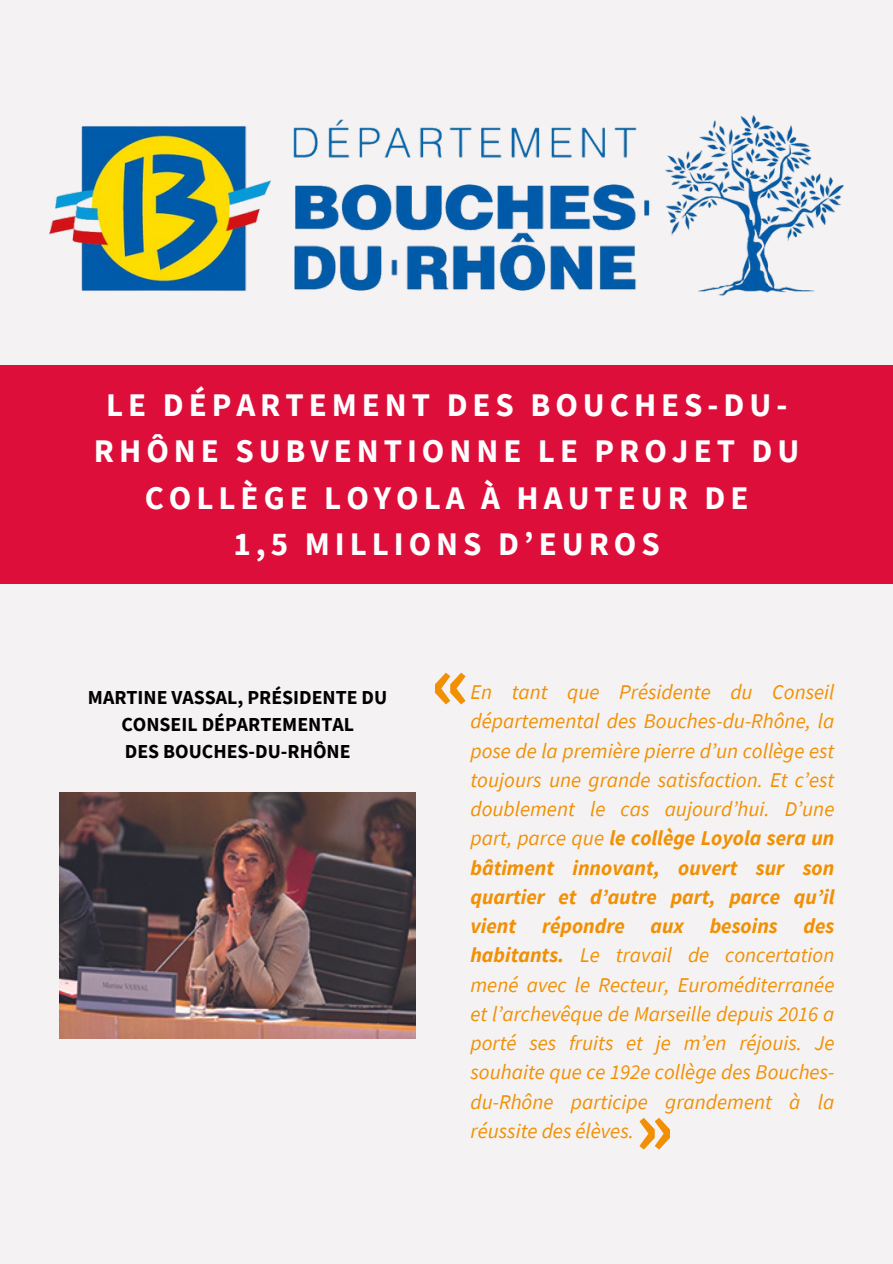
<style>
.page{position:relative;width:893px;height:1264px;background:#fff}
.page>*{position:absolute;margin:0;border:0;box-sizing:border-box;transform-origin:0 0}
.t1{font:700 81px "Source Sans Pro";color:#f19004}
.t2{font:700 33px/46.2px "Source Sans Pro";letter-spacing:.15em;color:#fff;text-align:center}
.t3{font:italic 21px/29.2px "Source Sans Pro";color:#f19004;text-align:justify}
.t4{font:700 19.8px/27px "Source Sans Pro";color:#000;text-align:center}
.s1{font-weight:700}
</style>
<div class="page">
<div style="left:0;top:0;width:892px;height:1263px;background:#f4f2f3"></div>
<img style="left:50px;top:115px;width:793px;height:180px">
<img style="left:59px;top:792px;width:357px;height:246px">
<div style="left:0;top:365px;width:892px;height:219px;background:#de0e3a"></div>
<h2 class="t2" style="left:94px;top:381px;width:707px">LE DÉPARTEMENT DES BOUCHES-DU-<br>RHÔNE SUBVENTIONNE LE PROJET DU<br>COLLÈGE LOYOLA À HAUTEUR DE<br>1,5 MILLIONS D’EUROS</h2>
<p class="t4" style="left:88px;top:683px;width:301px">MARTINE VASSAL, PRÉSIDENTE DU<br>CONSEIL DÉPARTEMENTAL<br>DES BOUCHES-DU-RHÔNE</p>
<h1 class="t1" style="left:431px;top:629px;width:40px">«</h1>
<p class="t3" style="left:470px;top:677px;width:365px">En tant que Présidente du Conseil départemental des Bouches-du-Rhône, la pose de la première pierre d’un collège est toujours une grande satisfaction. Et c’est doublement le cas aujourd’hui. D’une part, parce que <span class="s1">le collège Loyola sera un bâtiment innovant, ouvert sur son quartier et d’autre part, parce qu’il vient répondre aux besoins des habitants.</span> Le travail de concertation mené avec le Recteur, Euroméditerranée et l’archevêque de Marseille depuis 2016 a porté ses fruits et je m’en réjouis. Je souhaite que ce 192e collège des Bouches&shy;du-Rhône participe grandement à la réussite des élèves.</p>
<h1 class="t1" style="left:635px;top:1074px;width:40px">»</h1>
</div>
